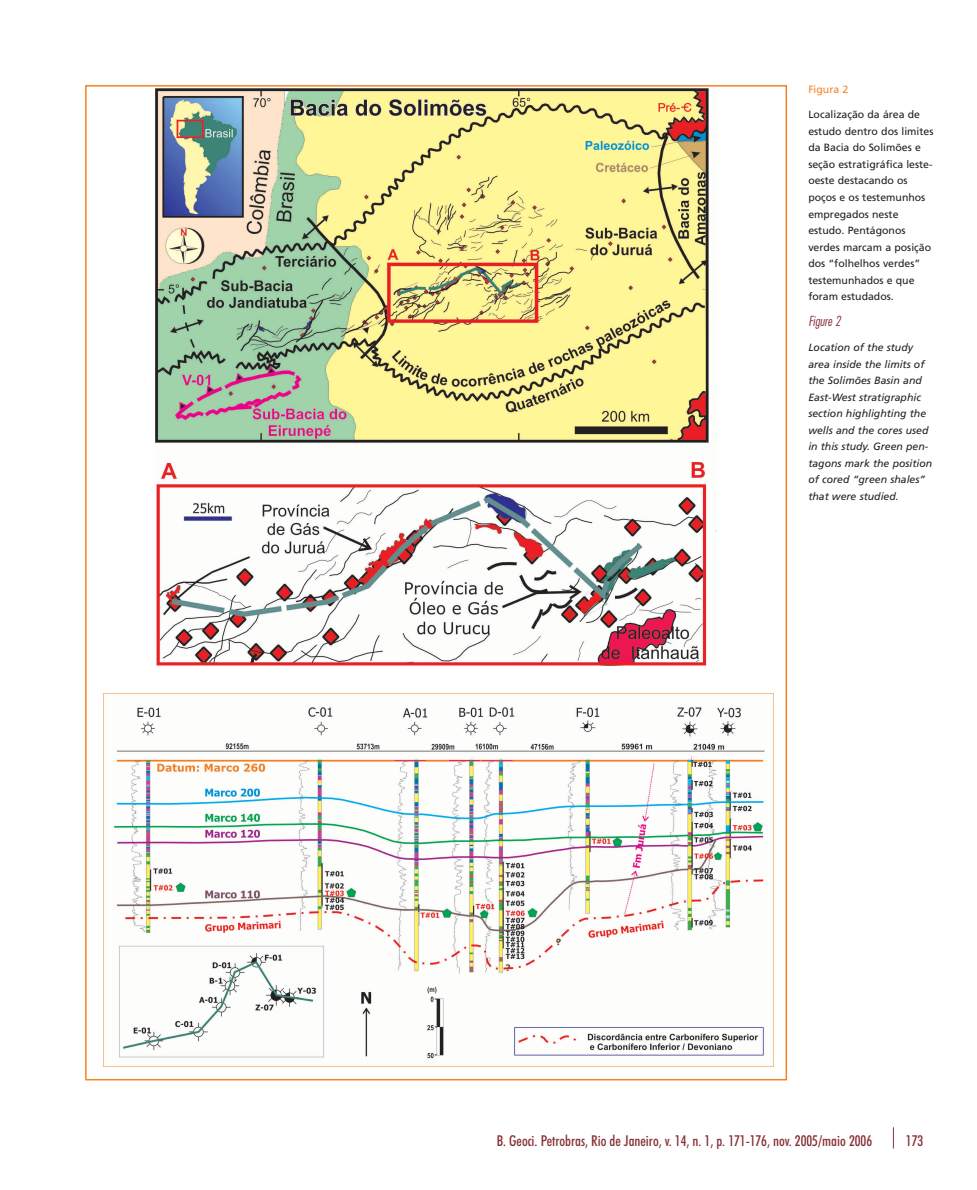
<style>
.page{position:relative;width:977px;height:1190px;background:#fff}
.page>*{position:absolute;margin:0;border:0;box-sizing:border-box;transform-origin:0 0}
.t1{font:500 condensed 15px "Futura BT";color:#853035}
.t2{font:italic 13.5px "Futura Lt Cn BT";color:#853035}
.t3{font:10.5px/16.5px "Frutiger";color:#231f20}
.t4{font:italic 10.5px/16.5px "Frutiger";color:#231f20}
.t5{font:10.5px "Frutiger";color:#f5821f}
</style>
<div class="page">
<img style="left:103px;top:693px;width:670px;height:373px">
<svg style="left:893px;top:1127px;width:1px;height:21px"></svg>
<img style="left:155px;top:88px;width:561px;height:577px">
<p class="t5" style="left:808px;top:85px;width:41px">Figura 2</p>
<p class="t3" style="left:808px;top:107px;width:127px">Localização da área de estudo dentro dos limites da Bacia do Solimões e seção estratigráfica leste&shy;oeste destacando os poços e os testemunhos empregados neste estudo. Pentágonos verdes marcam a posição dos “folhelhos verdes” testemunhados e que foram estudados.</p>
<p class="t2" style="left:808px;top:315px;width:34px">Figure 2</p>
<p class="t4" style="left:808px;top:340px;width:125px">Location of the study area inside the limits of the Solimões Basin and<br>East-West stratigraphic section highlighting the wells and the cores used in this study. Green pen&shy;tagons mark the position of cored “green shales” that were studied.</p>
<h1 class="t1" style="left:496px;top:1135px;width:377px">B. Geoci. Petrobras, Rio de Janeiro, v. 14, n. 1, p. 171-176, nov. 2005/maio 2006</h1>
<h1 class="t1" style="left:906px;top:1135px;width:19px">173</h1>
</div>
